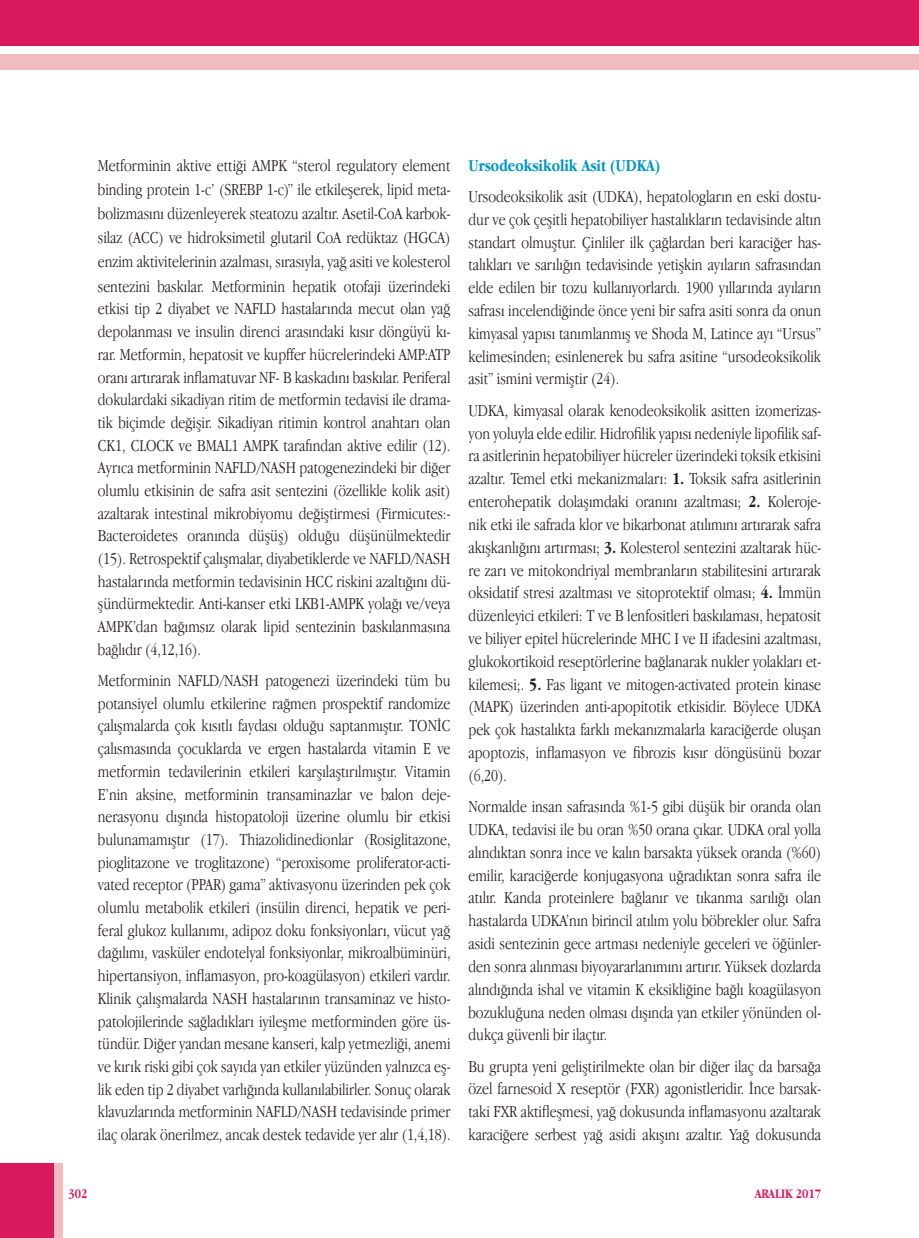
<style>
.page{position:relative;width:919px;height:1238px;background:#fff}
.page>*{position:absolute;margin:0;border:0;box-sizing:border-box;transform-origin:0 0}
.t1{font:300 17.25px/22.8px "Apple Garamond";color:#231f20;text-align:justify}
.t2{font:700 17.25px "Apple Garamond";color:#0098c2}
.t3{font:700 13.5px "Apple Garamond";color:#d9195e}
.s1{font-weight:700}
</style>
<div class="page">
<div style="left:0;top:1163px;width:54px;height:74px;background:#d9195e"></div>
<div style="left:54px;top:1163px;width:8px;height:74px;background:#f1bcbf"></div>
<div style="left:0;top:54px;width:918px;height:15px;background:#f1bcbf"></div>
<div style="left:0;top:0;width:918px;height:45px;background:#d9195e"></div>
<p class="t1" style="left:98px;top:153px;width:354px">Metforminin aktive ettiği AMPK “sterol regulatory element binding protein 1-c’ (SREBP 1-c)” ile etkileşerek, lipid meta&shy;bolizmasını düzenleyerek steatozu azaltır. Asetil-CoA karbok&shy;silaz (ACC) ve hidroksimetil glutaril CoA redüktaz (HGCA) enzim aktivitelerinin azalması, sırasıyla, yağ asiti ve kolesterol sentezini baskılar. Metforminin hepatik otofaji üzerindeki etkisi tip 2 diyabet ve NAFLD hastalarında mecut olan yağ depolanması ve insulin direnci arasındaki kısır döngüyü kı&shy;rar. Metformin, hepatosit ve kupffer hücrelerindeki AMP:ATP oranı artırarak inflamatuvar NF-κB kaskadını baskılar. Periferal dokulardaki sikadiyan ritim de metformin tedavisi ile drama&shy;tik biçimde değişir. Sikadiyan ritimin kontrol anahtarı olan CK1, CLOCK ve BMAL1 AMPK tarafından aktive edilir (12).<br>Ayrıca metforminin NAFLD/NASH patogenezindeki bir diğer olumlu etkisinin de safra asit sentezini (özellikle kolik asit) azaltarak intestinal mikrobiyomu değiştirmesi (Firmicutes:- Bacteroidetes oranında düşüş) olduğu düşünülmektedir (15). Retrospektif çalışmalar, diyabetiklerde ve NAFLD/NASH hastalarında metformin tedavisinin HCC riskini azaltığını dü&shy;şündürmektedir. Anti-kanser etki LKB1-AMPK yolağı ve/veya AMPK’dan bağımsız olarak lipid sentezinin baskılanmasına bağlıdır (4,12,16).</p>
<p class="t1" style="left:98px;top:669px;width:354px">Metforminin NAFLD/NASH patogenezi üzerindeki tüm bu potansiyel olumlu etkilerine rağmen prospektif randomize çalışmalarda çok kısıtlı faydası olduğu saptanmıştır. TONİC çalısmasında çocuklarda ve ergen hastalarda vitamin E ve metformin tedavilerinin etkileri karşılaştırılmıştır. Vitamin E’nin aksine, metforminin transaminazlar ve balon deje&shy;nerasyonu dışında histopatoloji üzerine olumlu bir etkisi bulunamamıştır (17). Thiazolidinedionlar (Rosiglitazone, pioglitazone ve troglitazone) “peroxisome proliferator-acti&shy;vated receptor (PPAR) gama” aktivasyonu üzerinden pek çok olumlu metabolik etkileri (insülin direnci, hepatik ve peri&shy;feral glukoz kullanımı, adipoz doku fonksiyonları, vücut yağ dağılımı, vasküler endotelyal fonksiyonlar, mikroalbüminüri, hipertansiyon, inflamasyon, pro-koagülasyon) etkileri vardır.<br>Klinik çalışmalarda NASH hastalarının transaminaz ve histo&shy;patolojilerinde sağladıkları iyileşme metforminden göre üs&shy;tündür. Diğer yandan mesane kanseri, kalp yetmezliği, anemi ve kırık riski gibi çok sayıda yan etkiler yüzünden yalnızca eş&shy;lik eden tip 2 diyabet varlığında kullanılabilirler. Sonuç olarak klavuzlarında metforminin NAFLD/NASH tedavisinde primer ilaç olarak önerilmez, ancak destek tedavide yer alır (1,4,18).</p>
<p class="t2" style="left:468px;top:155px;width:193px">Ursodeoksikolik Asit (UDKA)</p>
<p class="t1" style="left:468px;top:185px;width:354px">Ursodeoksikolik asit (UDKA), hepatologların en eski dostu&shy;dur ve çok çeşitli hepatobiliyer hastalıkların tedavisinde altın standart olmuştur. Çinliler ilk çağlardan beri karaciğer has&shy;talıkları ve sarılığın tedavisinde yetişkin ayıların safrasından elde edilen bir tozu kullanıyorlardı. 1900 yıllarında ayıların safrası incelendiğinde önce yeni bir safra asiti sonra da onun kimyasal yapısı tanımlanmış ve Shoda M, Latince ayı “Ursus” kelimesinden; esinlenerek bu safra asitine “ursodeoksikolik asit” ismini vermiştir (24).</p>
<p class="t1" style="left:468px;top:398px;width:354px">UDKA, kimyasal olarak kenodeoksikolik asitten izomerizas&shy;yon yoluyla elde edilir. Hidrofilik yapısı nedeniyle lipofilik saf&shy;ra asitlerinin hepatobiliyer hücreler üzerindeki toksik etkisini azaltır. Temel etki mekanizmaları: <span class="s1">1.</span> Toksik safra asitlerinin enterohepatik dolaşımdaki oranını azaltması; <span class="s1">2.</span> Koleroje&shy;nik etki ile safrada klor ve bikarbonat atılımını artırarak safra akışkanlığını artırması; <span class="s1">3.</span> Kolesterol sentezini azaltarak hüc&shy;re zarı ve mitokondriyal membranların stabilitesini artırarak oksidatif stresi azaltması ve sitoprotektif olması; <span class="s1">4.</span> İmmün düzenleyici etkileri: T ve B lenfositleri baskılaması, hepatosit ve biliyer epitel hücrelerinde MHC I ve II ifadesini azaltması, glukokortikoid reseptörlerine bağlanarak nukler yolakları et&shy;kilemesi;. <span class="s1">5.</span> Fas ligant ve mitogen-activated protein kinase (MAPK) üzerinden anti-apopitotik etkisidir. Böylece UDKA pek çok hastalıkta farklı mekanızmalarla karaciğerde oluşan apoptozis, inflamasyon ve fibrozis kısır döngüsünü bozar (6,20).</p>
<p class="t1" style="left:468px;top:795px;width:354px">Normalde insan safrasında %1-5 gibi düşük bir oranda olan UDKA, tedavisi ile bu oran %50 orana çıkar. UDKA oral yolla alındıktan sonra ince ve kalın barsakta yüksek oranda (%60) emilir, karaciğerde konjugasyona uğradıktan sonra safra ile atılır. Kanda proteinlere bağlanır ve tıkanma sarılığı olan hastalarda UDKA’nın birincil atılım yolu böbrekler olur. Safra asidi sentezinin gece artması nedeniyle geceleri ve öğünler&shy;den sonra alınması biyoyararlanımını artırır. Yüksek dozlarda alındığında ishal ve vitamin K eksikliğine bağlı koagülasyon bozukluğuna neden olması dışında yan etkiler yönünden ol&shy;dukça güvenli bir ilaçtır.</p>
<p class="t1" style="left:468px;top:1054px;width:354px">Bu grupta yeni geliştirilmekte olan bir diğer ilaç da barsağa özel farnesoid X reseptör (FXR) agonistleridir. İnce barsak&shy;taki FXR aktifleşmesi, yağ dokusunda inflamasyonu azaltarak karaciğere serbest yağ asidi akışını azaltır. Yağ dokusunda</p>
<p class="t3" style="left:68px;top:1186px;width:21px">302</p>
<p class="t3" style="left:754px;top:1186px;width:68px">ARALIK 2017</p>
</div>
